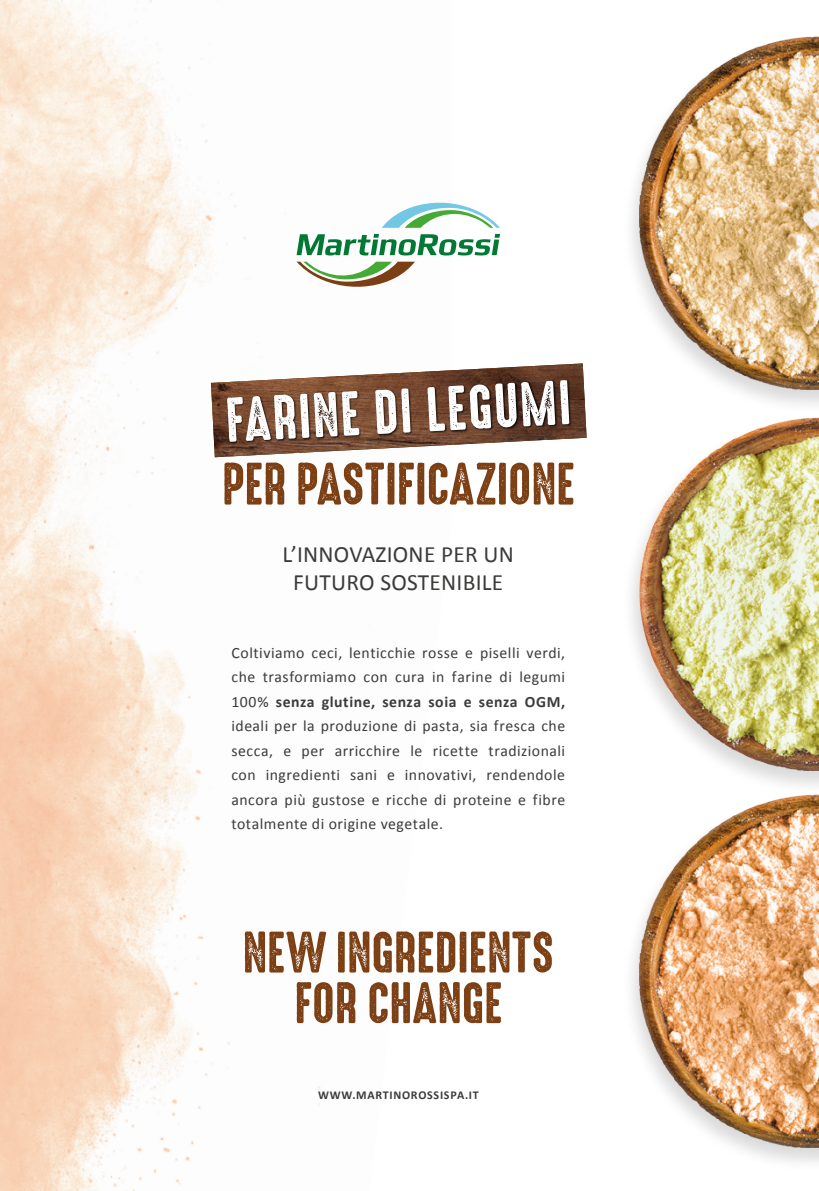
<style>
.page{position:relative;width:819px;height:1191px;background:#fff}
.page>*{position:absolute;margin:0;border:0;box-sizing:border-box;transform-origin:0 0}
.t1{font:56.7px "High Voltage Rough";color:#fff}
.t2{font:53.73px "High Voltage Rough";letter-spacing:-.005em;color:#7d4015}
.t3{font:52.5px/50.6px "High Voltage Rough";letter-spacing:-.01em;color:#7d4015;text-align:center}
.t4{font:23.45px/28px "Calibri";letter-spacing:.01em;color:#3c3c3b;text-align:center}
.t5{font:15.75px/24.5px "Calibri";letter-spacing:.03em;color:#3c3c3b;text-align:justify}
.t6{font:700 12.08px "Calibri";letter-spacing:.06em;color:#3c3c3b}
.s1{font-weight:700}
</style>
<div class="page">
<img style="left:451px;top:363px;width:135px;height:82px">
<svg style="left:451px;top:234px;width:49px;height:21px"></svg>
<svg style="left:451px;top:203px;width:49px;height:25px"></svg>
<div style="left:226px;top:379px;width:346px;height:65px;background:#000;opacity:.75"></div>
<div style="left:621px;top:793px;width:198px;height:380px;background:#000;opacity:.15"></div>
<img style="left:639px;top:795px;width:180px;height:352px">
<div style="left:621px;top:415px;width:198px;height:380px;background:#000;opacity:.15"></div>
<img style="left:639px;top:417px;width:180px;height:353px">
<div style="left:621px;top:35px;width:198px;height:380px;background:#000;opacity:.15"></div>
<img style="left:639px;top:37px;width:180px;height:352px">
<img style="left:0;top:0;width:451px;height:1191px">
<h1 class="t1" style="left:223px;top:377px;width:347px;rotate:-3deg">FARINE DI LEGUMI</h1>
<h2 class="t2" style="left:222px;top:443px;width:355px">PER PASTIFICAZIONE</h2>
<h3 class="t4" style="left:282px;top:539px;width:233px">L’INNOVAZIONE PER UN<br>FUTURO SOSTENIBILE</h3>
<p class="t5" style="left:231px;top:639px;width:335px">Coltiviamo ceci, lenticchie rosse e piselli verdi, che trasformiamo con cura in farine di legumi 100% <span class="s1">senza glutine, senza soia e senza OGM, </span>ideali per la produzione di pasta, sia fresca che secca, e per arricchire le ricette tradizionali con ingredienti sani e innovativi, rendendole ancora più gustose e ricche di proteine e fibre totalmente di origine vegetale.</p>
<h3 class="t3" style="left:242px;top:925px;width:313px">NEW INGREDIENTS<br>FOR CHANGE</h3>
<p class="t6" style="left:318px;top:1086px;width:162px">WWW.MARTINOROSSISPA.IT</p>
</div>
